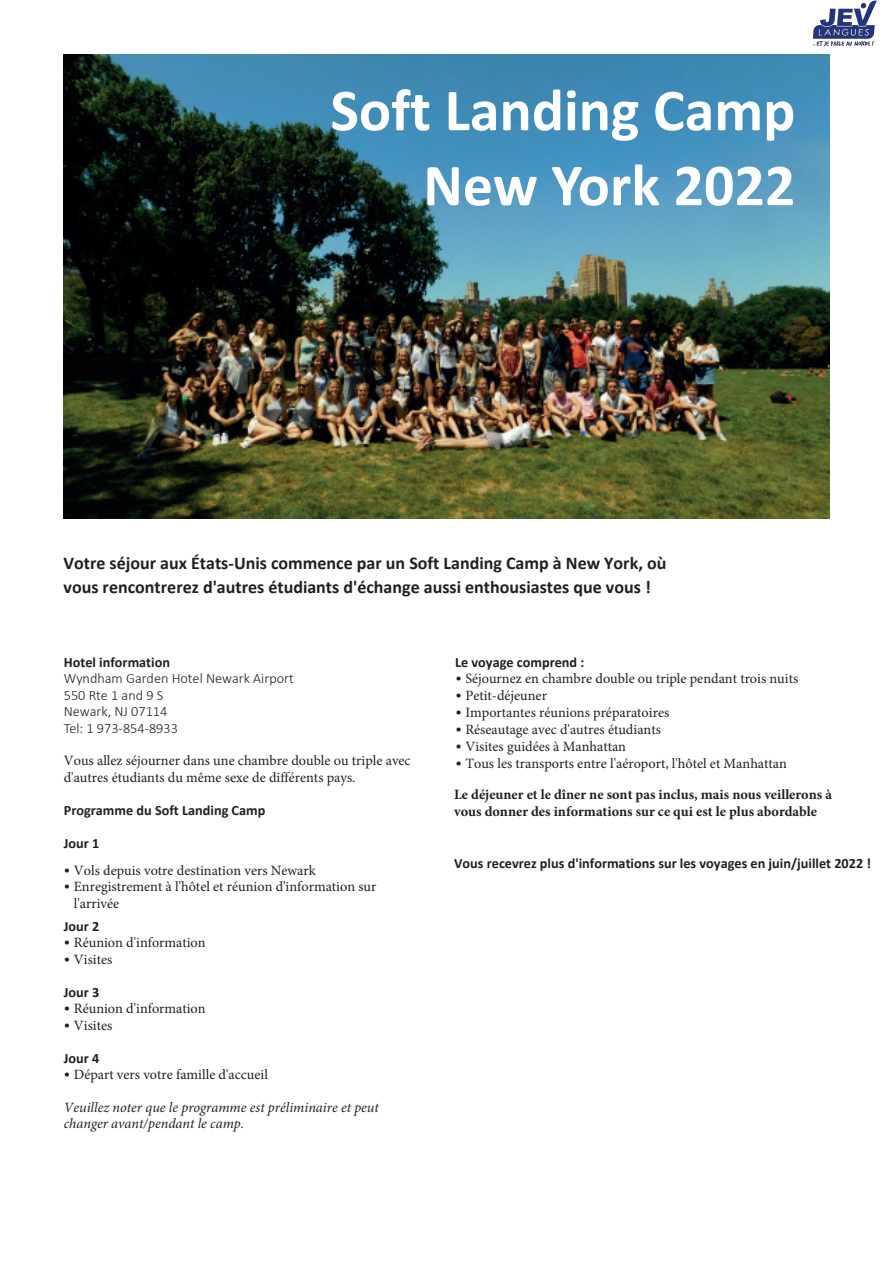
<style>
.page{position:relative;width:893px;height:1263px;background:#fff}
.page>*{position:absolute;margin:0;border:0;box-sizing:border-box;transform-origin:0 0}
.t1{font:700 60px/75px "Calibri";color:#fff;text-align:right}
.t2{font:700 18px/24px "Calibri";color:#231f20}
.t3{font:14.25px/16.8px "Minion Pro";color:#231f20}
.t4{font:700 14.25px/31.2px "Minion Pro";color:#231f20}
.t5{font:700 14.25px "Calibri";color:#231f20}
.t6{font:italic 14.25px/16.5px "Minion Pro";color:#231f20}
.t7{font:300 14.25px/16.5px "Calibri";color:#231f20}
.s1{font-family:"Calibri";font-weight:300}
.s2{font-weight:400}
</style>
<div class="page">
<img style="left:64px;top:54px;width:765px;height:465px">
<img style="left:812px;top:0;width:65px;height:47px">
<h1 class="t1" style="left:331px;top:72px;width:466px">Soft Landing Camp<br>New York 2022</h1>
<p class="t2" style="left:64px;top:550px;width:604px">Votre séjour aux États-Unis commence par un Soft Landing Camp à New York, où vous rencontrerez d'autres étudiants d'échange aussi enthousiastes que vous !</p>
<p class="t5" style="left:64px;top:652px;width:108px">Hotel information</p>
<p class="t7" style="left:64px;top:670px;width:232px">Wyndham Garden Hotel Newark Airport<br>550 Rte 1 and 9 S<br>Newark, NJ 07114<br>Tel: 1 973-854-8933</p>
<p class="t3" style="left:64px;top:752px;width:348px">Vous allez séjourner dans une chambre double ou triple avec d'autres étudiants du même sexe de différents pays.</p>
<p class="t5" style="left:64px;top:802px;width:203px">Programme du Soft Landing Camp</p>
<p class="t5" style="left:64px;top:835px;width:37px">Jour 1</p>
<p class="t3" style="left:64px;top:862px;width:254px"><span class="s1">•</span> Vols depuis votre destination vers Newark</p>
<p class="t3" style="left:74px;top:878px;width:304px;line-height:17.4px;text-indent:-10px"><span class="s1">•</span> Enregistrement à l'hôtel et réunion d'information sur l'arrivée</p>
<p class="t5" style="left:64px;top:917px;width:37px">Jour 2</p>
<p class="t3" style="left:64px;top:934px;width:144px"><span class="s1">•</span> Réunion d'information</p>
<p class="t3" style="left:64px;top:951px;width:50px"><span class="s1">•</span> Visites</p>
<p class="t5" style="left:64px;top:983px;width:37px">Jour 3</p>
<p class="t3" style="left:64px;top:1000px;width:144px"><span class="s1">•</span> Réunion d'information</p>
<p class="t3" style="left:64px;top:1017px;width:50px"><span class="s1">•</span> Visites</p>
<p class="t5" style="left:64px;top:1049px;width:37px">Jour 4</p>
<p class="t3" style="left:64px;top:1066px;width:206px"><span class="s1">•</span> Départ vers votre famille d'accueil</p>
<p class="t6" style="left:64px;top:1099px;width:317px">Veuillez noter que le programme est préliminaire et peut changer avant/pendant le camp.</p>
<p class="t5" style="left:455px;top:653px;width:131px">Le voyage comprend :</p>
<p class="t3" style="left:455px;top:670px;width:345px"><span class="s1">•</span> Séjournez en chambre double ou triple pendant trois nuits</p>
<p class="t3" style="left:455px;top:687px;width:93px"><span class="s1">•</span> Petit-déjeuner</p>
<p class="t3" style="left:455px;top:704px;width:216px"><span class="s1">•</span> Importantes réunions préparatoires</p>
<p class="t3" style="left:455px;top:721px;width:207px"><span class="s1">•</span> Réseautage avec d'autres étudiants</p>
<p class="t3" style="left:455px;top:738px;width:173px"><span class="s1">•</span> Visites guidées à Manhattan</p>
<p class="t4" style="left:454px;top:748px;width:379px"><span class="s1">•</span> <span class="s2">Tous les transports entre l'aéroport, l'hôtel et Manhattan<br></span>Le déjeuner et le dîner ne sont pas inclus, mais nous veillerons à</p>
<p class="t4" style="left:454px;top:796px;width:364px">vous donner des informations sur ce qui est le plus abordable</p>
<p class="t5" style="left:454px;top:854px;width:418px">Vous recevrez plus d'informations sur les voyages en juin/juillet 2022 !</p>
</div>
